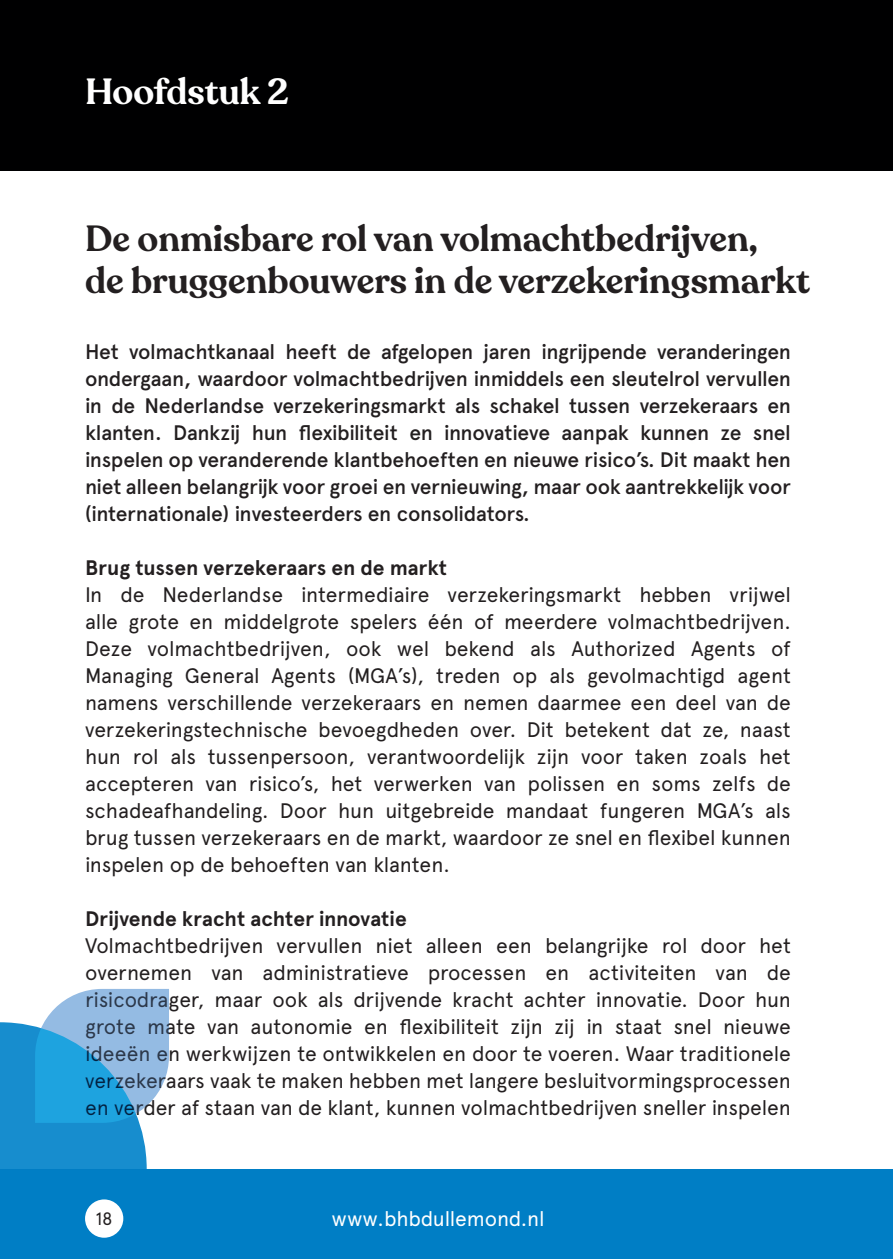
<style>
.page{position:relative;width:893px;height:1259px;background:#fff}
.page>*{position:absolute;margin:0;border:0;box-sizing:border-box;transform-origin:0 0}
.t1{font:600 36px/42px "Recoleta";color:#231f20}
.t2{font:600 36px "Recoleta";color:#fff}
.t3{font:21px/27px "Apercu Pro";letter-spacing:-.01em;color:#231f20;text-align:justify}
.t4{font:500 21px/27px "Apercu Pro";letter-spacing:-.015em;color:#231f20;text-align:justify}
.t5{font:700 21px "Apercu Pro";letter-spacing:-.005em;color:#231f20}
.t6{font:21px "Apercu Pro";letter-spacing:-.01em;color:#fff}
.t7{font:18px "Apercu Pro";color:#231f20}
</style>
<div class="page">
<div style="left:0;top:0;width:893px;height:170px;background:#000001"></div>
<div style="left:0;top:1169px;width:893px;height:90px;background:#007ec5"></div>
<div style="left:85px;top:1199px;width:38px;height:38px;background:#fff;border-radius:50%"></div>
<svg style="left:0;top:989px;width:169px;height:180px;background:#5eafde"></svg>
<p class="t2" style="left:85px;top:69px;width:205px">Hoofdstuk 2</p>
<p class="t1" style="left:85px;top:218px;width:726px">De onmisbare rol van volmachtbedrijven,<br>de bruggenbouwers in de verzekeringsmarkt</p>
<p class="t4" style="left:85px;top:337px;width:707px">Het volmachtkanaal heeft de afgelopen jaren ingrijpende veranderingen ondergaan, waardoor volmachtbedrijven inmiddels een sleutelrol vervullen in de Nederlandse verzekeringsmarkt als schakel tussen verzekeraars en klanten. Dankzij hun flexibiliteit en innovatieve aanpak kunnen ze snel inspelen op veranderende klantbehoeften en nieuwe risico’s. Dit maakt hen niet alleen belangrijk voor groei en vernieuwing, maar ook aantrekkelijk voor (internationale) investeerders en consolidators.</p>
<p class="t5" style="left:85px;top:552px;width:363px">Brug tussen verzekeraars en de markt</p>
<p class="t3" style="left:85px;top:580px;width:707px">In de Nederlandse intermediaire verzekeringsmarkt hebben vrijwel alle grote en middelgrote spelers één of meerdere volmachtbedrijven.<br>Deze volmachtbedrijven, ook wel bekend als Authorized Agents of Managing General Agents (MGA’s), treden op als gevolmachtigd agent namens verschillende verzekeraars en nemen daarmee een deel van de verzekeringstechnische bevoegdheden over. Dit betekent dat ze, naast hun rol als tussenpersoon, verantwoordelijk zijn voor taken zoals het accepteren van risico’s, het verwerken van polissen en soms zelfs de schadeafhandeling. Door hun uitgebreide mandaat fungeren MGA’s als brug tussen verzekeraars en de markt, waardoor ze snel en flexibel kunnen inspelen op de behoeften van klanten.</p>
<p class="t5" style="left:85px;top:903px;width:323px">Drijvende kracht achter innovatie</p>
<p class="t3" style="left:85px;top:931px;width:707px">Volmachtbedrijven vervullen niet alleen een belangrijke rol door het overnemen van administratieve processen en activiteiten van de risicodrager, maar ook als drijvende kracht achter innovatie. Door hun grote mate van autonomie en flexibiliteit zijn zij in staat snel nieuwe ideeën en werkwijzen te ontwikkelen en door te voeren. Waar traditionele verzekeraars vaak te maken hebben met langere besluitvormingsprocessen en verder af staan van de klant, kunnen volmachtbedrijven sneller inspelen</p>
<p class="t7" style="left:96px;top:1205px;width:19px">18</p>
<p class="t6" style="left:331px;top:1202px;width:214px">www.bhbdullemond.nl</p>
</div>
